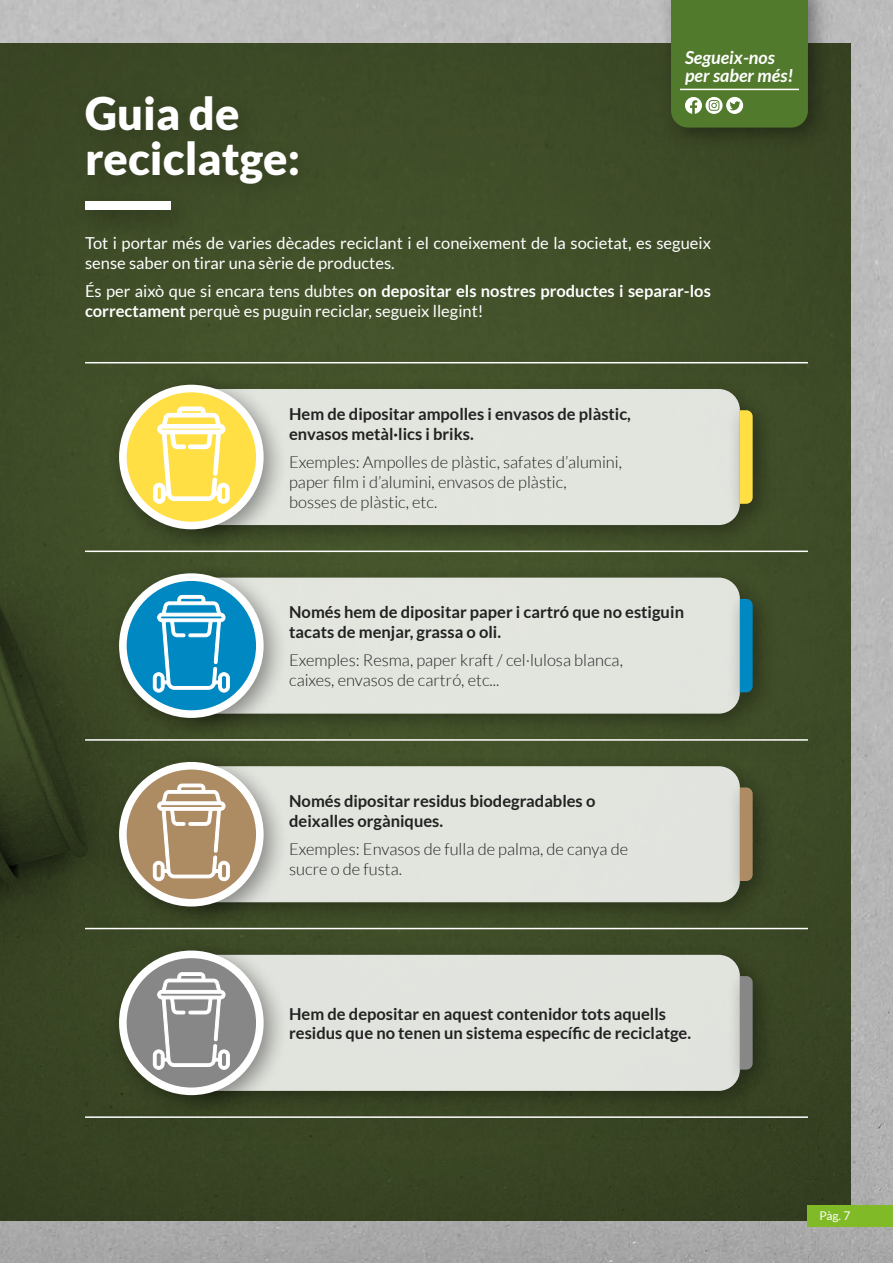
<style>
.page{position:relative;width:893px;height:1263px;background:#fff}
.page>*{position:absolute;margin:0;border:0;box-sizing:border-box;transform-origin:0 0}
.t1{font:900 45px/45px "Lato";color:#fff}
.t2{font:italic 700 18px/18px "Lato";color:#fff}
.t3{font:700 16.5px/19.8px "Lato";color:#212221}
.t4{font:16.5px/19.8px "Lato";color:#fff}
.t5{font:300 16.5px/19.8px "Lato";color:#212221}
.t6{font:12px "Lato";color:#fff}
.s1{font-weight:700}
</style>
<div class="page">
<img style="left:0;top:0;width:893px;height:1263px">
<div style="left:0;top:32px;width:862px;height:1189px;background:#000;opacity:.5"></div>
<div style="left:808px;top:1205px;width:85px;height:21px;background:#80ba27"></div>
<div style="left:74px;top:84px;width:248px;height:123px;background:#3b4825"></div>
<div style="left:658px;top:0;width:175px;height:152px;background:#000;opacity:.4"></div>
<svg style="left:671px;top:0;width:137px;height:128px;background:#587e35"></svg>
<div style="left:76px;top:349px;width:753px;height:40px;background:#42512a"></div>
<hr style="left:85px;top:362px;width:723px;height:1px;background:#fff">
<div style="left:76px;top:538px;width:753px;height:39px;background:#000;opacity:.4"></div>
<hr style="left:85px;top:551px;width:723px;height:1px;background:#fff">
<div style="left:76px;top:726px;width:753px;height:40px;background:#404e29"></div>
<hr style="left:85px;top:739px;width:723px;height:2px;background:#fff">
<div style="left:76px;top:915px;width:753px;height:39px;background:#000;opacity:.4"></div>
<hr style="left:85px;top:928px;width:723px;height:1px;background:#fff">
<div style="left:76px;top:1103px;width:753px;height:40px;background:#384423"></div>
<hr style="left:85px;top:1116px;width:723px;height:2px;background:#fff">
<div style="left:178px;top:376px;width:587px;height:174px;background:#404e28"></div>
<div style="left:288px;top:389px;width:450px;height:136px;background:#e2e5de"></div>
<div style="left:727px;top:398px;width:50px;height:130px;background:#000;opacity:.4"></div>
<svg style="left:740px;top:410px;width:13px;height:94px"></svg>
<div style="left:106px;top:372px;width:182px;height:182px;background:#000;opacity:.4"></div>
<div style="left:119px;top:385px;width:145px;height:144px;background:#fff;border-radius:50%"></div>
<div style="left:127px;top:392px;width:129px;height:130px;background:#ffdf43;border-radius:50%"></div>
<svg style="left:152px;top:406px;width:79px;height:115px"></svg>
<div style="left:178px;top:565px;width:587px;height:174px;background:#000;opacity:.4"></div>
<div style="left:288px;top:578px;width:452px;height:136px;background:#e2e5de"></div>
<div style="left:727px;top:587px;width:50px;height:130px;background:#000;opacity:.4"></div>
<svg style="left:740px;top:599px;width:13px;height:93px"></svg>
<div style="left:106px;top:561px;width:182px;height:182px;background:#000;opacity:.4"></div>
<div style="left:119px;top:573px;width:145px;height:145px;background:#fff;border-radius:50%"></div>
<div style="left:127px;top:581px;width:129px;height:129px;background:#0088c2;border-radius:50%"></div>
<svg style="left:153px;top:595px;width:77px;height:98px"></svg>
<div style="left:178px;top:753px;width:587px;height:174px;background:#000;opacity:.4"></div>
<div style="left:288px;top:766px;width:452px;height:136px;background:#e2e4de"></div>
<div style="left:727px;top:775px;width:50px;height:130px;background:#000;opacity:.4"></div>
<svg style="left:740px;top:787px;width:13px;height:94px"></svg>
<div style="left:106px;top:749px;width:182px;height:182px;background:#000;opacity:.4"></div>
<div style="left:119px;top:762px;width:145px;height:144px;background:#fff;border-radius:50%"></div>
<div style="left:127px;top:769px;width:129px;height:130px;background:#ad8c64;border-radius:50%"></div>
<svg style="left:153px;top:783px;width:77px;height:98px"></svg>
<div style="left:178px;top:942px;width:587px;height:174px;background:#000;opacity:.4"></div>
<div style="left:288px;top:955px;width:452px;height:136px;background:#e1e3dd"></div>
<div style="left:727px;top:964px;width:50px;height:130px;background:#000;opacity:.4"></div>
<svg style="left:740px;top:976px;width:13px;height:93px"></svg>
<div style="left:106px;top:938px;width:182px;height:182px;background:#000;opacity:.4"></div>
<div style="left:119px;top:950px;width:145px;height:145px;background:#fff;border-radius:50%"></div>
<div style="left:127px;top:958px;width:129px;height:129px;background:#878787;border-radius:50%"></div>
<svg style="left:153px;top:972px;width:77px;height:98px"></svg>
<div style="left:73px;top:188px;width:121px;height:46px;background:#3c4925"></div>
<div style="left:85px;top:201px;width:85px;height:9px;background:#fff"></div>
<h1 class="t1" style="left:85px;top:90px;width:217px">Guia de reciclatge:</h1>
<p class="t2" style="left:685px;top:49px;width:110px">Segueix-nos per saber més!</p>
<p class="t4" style="left:85px;top:233px;width:627px">Tot i portar més de varies dècades reciclant i el coneixement de la societat, es segueix sense saber on tirar una sèrie de productes.</p>
<p class="t4" style="left:85px;top:281px;width:627px">És per això que si encara tens dubtes <span class="s1">on depositar els nostres productes i separar-los correctament</span> perquè es puguin reciclar, segueix llegint!</p>
<p class="t3" style="left:289px;top:404px;width:343px">Hem de dipositar ampolles i envasos de plàstic, envasos metàl·lics i briks.</p>
<p class="t5" style="left:289px;top:452px;width:334px">Exemples: Ampolles de plàstic, safates d’alumini, paper film i d’alumini, envasos de plàstic,<br>bosses de plàstic, etc.</p>
<p class="t3" style="left:289px;top:602px;width:396px">Només hem de dipositar paper i cartró que no estiguin tacats de menjar, grassa o oli.</p>
<p class="t5" style="left:289px;top:651px;width:335px">Exemples: Resma, paper kraft / cel·lulosa blanca, caixes, envasos de cartró, etc...</p>
<p class="t3" style="left:289px;top:791px;width:308px">Només dipositar residus biodegradables o deixalles orgàniques.</p>
<p class="t5" style="left:289px;top:839px;width:341px">Exemples: Envasos de fulla de palma, de canya de sucre o de fusta.</p>
<p class="t3" style="left:289px;top:1003px;width:403px">Hem de depositar en aquest contenidor tots aquells residus que no tenen un sistema específic de reciclatge.</p>
<p class="t6" style="left:819px;top:1209px;width:33px">Pàg. 7</p>
</div>
